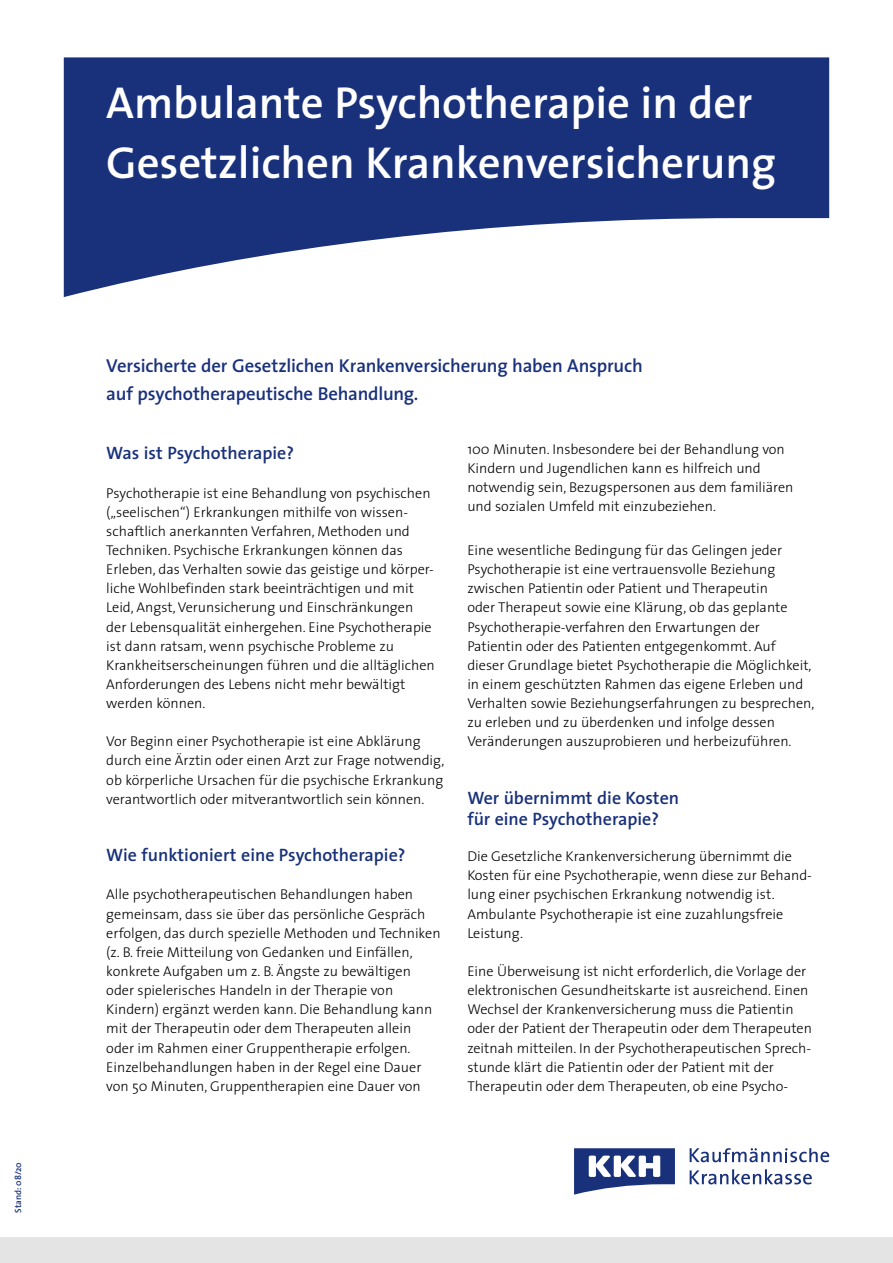
<style>
.page{position:relative;width:893px;height:1263px;background:#fff}
.page>*{position:absolute;margin:0;border:0;box-sizing:border-box;transform-origin:0 0}
.t1{font:600 45px/60px "The Sans";letter-spacing:-.005em;color:#fff}
.t2{font:600 18.75px/28.5px "The Sans";letter-spacing:-.01em;color:#19317b}
.t3{font:600 18px/21.6px "The Sans";color:#19317b}
.t4{font:300 14.25px/19.2px "The Sans";color:#000}
.t5{font:600 9px "The Sans";color:#19317b}
</style>
<div class="page">
<svg style="left:64px;top:57px;width:765px;height:240px;fill:#19317b"></svg>
<div style="left:0;top:1237px;width:893px;height:26px;background:#e4e4e4"></div>
<svg style="left:574px;top:1148px;width:101px;height:47px"></svg>
<svg style="left:690px;top:1169px;width:122px;height:15px"></svg>
<svg style="left:690px;top:1148px;width:139px;height:14px"></svg>
<p class="t5" style="left:11px;top:1213px;width:52px;rotate:-90deg">Stand: 08/20</p>
<h1 class="t1" style="left:106px;top:71px;width:671px">Ambulante Psychotherapie in der<br>Gesetzlichen Krankenversicherung</h1>
<h2 class="t2" style="left:106px;top:351px;width:538px">Versicherte der Gesetzlichen Krankenversicherung haben Anspruch auf psychotherapeutische Behandlung.</h2>
<p class="t3" style="left:106px;top:442px;width:189px">Was ist Psychotherapie?</p>
<p class="t4" style="left:106px;top:483px;width:330px">Psychotherapie ist eine Behandlung von psychischen („seelischen“) Erkrankungen mithilfe von wissen&shy;schaftlich anerkannten Verfahren, Methoden und Techniken. Psychische Erkrankungen können das Erleben, das Verhalten sowie das geistige und körper&shy;liche Wohlbefinden stark beeinträchtigen und mit Leid, Angst, Verunsicherung und Einschränkungen der Lebensqualität einhergehen. Eine Psychotherapie ist dann ratsam, wenn psychische Probleme zu Krankheitserscheinungen führen und die alltäglichen Anforderungen des Lebens nicht mehr bewältigt werden können.</p>
<p class="t4" style="left:106px;top:731px;width:340px">Vor Beginn einer Psychotherapie ist eine Abklärung durch eine Ärztin oder einen Arzt zur Frage notwendig, ob körperliche Ursachen für die psychische Erkrankung verantwortlich oder mitverantwortlich sein können.</p>
<p class="t3" style="left:106px;top:844px;width:301px">Wie funktioniert eine Psychotherapie?</p>
<p class="t4" style="left:106px;top:884px;width:336px">Alle psychotherapeutischen Behandlungen haben gemeinsam, dass sie über das persönliche Gespräch erfolgen, das durch spezielle Methoden und Techniken (z. B. freie Mitteilung von Gedanken und Einfällen, konkrete Aufgaben um z. B. Ängste zu bewältigen oder spielerisches Handeln in der Therapie von Kindern) ergänzt werden kann. Die Behandlung kann mit der Therapeutin oder dem Therapeuten allein oder im Rahmen einer Gruppentherapie erfolgen.<br>Einzelbehandlungen haben in der Regel eine Dauer von 50 Minuten, Gruppentherapien eine Dauer von</p>
<p class="t4" style="left:467px;top:439px;width:328px">100 Minuten. Insbesondere bei der Behandlung von Kindern und Jugendlichen kann es hilfreich und notwendig sein, Bezugspersonen aus dem familiären und sozialen Umfeld mit einzubeziehen.</p>
<p class="t4" style="left:467px;top:540px;width:349px">Eine wesentliche Bedingung für das Gelingen jeder Psychotherapie ist eine vertrauensvolle Beziehung zwischen Patientin oder Patient und Therapeutin<br>oder Therapeut sowie eine Klärung, ob das geplante Psychotherapie-verfahren den Erwartungen der Patientin oder des Patienten entgegenkommt. Auf dieser Grundlage bietet Psychotherapie die Möglichkeit, in einem geschützten Rahmen das eigene Erleben und Verhalten sowie Beziehungserfahrungen zu besprechen, zu erleben und zu überdenken und infolge dessen Veränderungen auszuprobieren und herbeizuführen.</p>
<p class="t3" style="left:467px;top:786px;width:213px">Wer übernimmt die Kosten für eine Psychotherapie?</p>
<p class="t4" style="left:467px;top:846px;width:346px">Die Gesetzliche Krankenversicherung übernimmt die Kosten für eine Psychotherapie, wenn diese zur Behand&shy;lung einer psychischen Erkrankung notwendig ist.<br>Ambulante Psychotherapie ist eine zuzahlungsfreie Leistung.</p>
<p class="t4" style="left:467px;top:961px;width:346px">Eine Überweisung ist nicht erforderlich, die Vorlage der elektronischen Gesundheitskarte ist ausreichend. Einen Wechsel der Krankenversicherung muss die Patientin oder der Patient der Therapeutin oder dem Therapeuten zeitnah mitteilen. In der Psychotherapeutischen Sprech&shy;stunde klärt die Patientin oder der Patient mit der Therapeutin oder dem Therapeuten, ob eine Psycho-</p>
</div>
